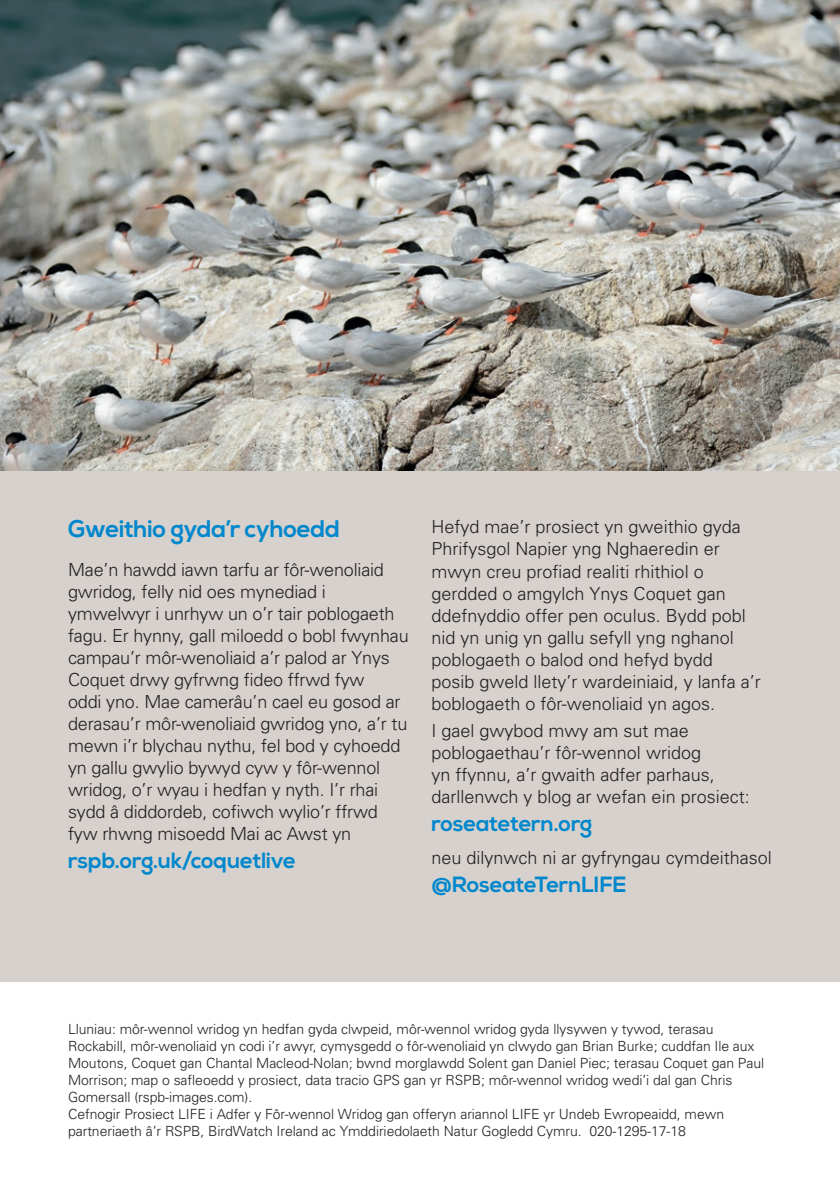
<style>
.page{position:relative;width:840px;height:1191px;background:#fff}
.page>*{position:absolute;margin:0;border:0;box-sizing:border-box;transform-origin:0 0}
.t1{font:700 24px "Nexa";letter-spacing:-.01em;color:#0087cd}
.t2{font:700 22px "Nexa";letter-spacing:-.01em;color:#0087cd}
.t3{font:300 18px/22px "Univers";color:#231f20}
.Small{font:300 14px/17px "Univers";letter-spacing:-.005em;color:#231f20}
</style>
<div class="page">
<div style="left:0;top:0;width:839px;height:981px;background:#d6d1cc"></div>
<img style="left:0;top:0;width:839px;height:471px">
<p class="t1" style="left:68px;top:515px;width:273px">Gweithio gyda’r cyhoedd</p>
<p class="t3" style="left:68px;top:558px;width:342px">Mae’n hawdd iawn tarfu ar fôr-wenoliaid gwridog, felly nid oes mynediad i ymwelwyr i unrhyw un o’r tair poblogaeth fagu. Er hynny, gall miloedd o bobl fwynhau campau’r môr-wenoliaid a’r palod ar Ynys Coquet drwy gyfrwng fideo ffrwd fyw<br>oddi yno. Mae camerâu’n cael eu gosod ar derasau’r môr-wenoliaid gwridog yno, a’r tu mewn i’r blychau nythu, fel bod y cyhoedd yn gallu gwylio bywyd cyw y fôr-wennol wridog, o’r wyau i hedfan y nyth. I’r rhai sydd â diddordeb, cofiwch wylio’r ffrwd fyw rhwng misoedd Mai ac Awst yn</p>
<p class="t2" style="left:68px;top:847px;width:229px">rspb.org.uk/coquetlive</p>
<p class="t3" style="left:431px;top:515px;width:331px">Hefyd mae’r prosiect yn gweithio gyda Phrifysgol Napier yng Nghaeredin er mwyn creu profiad realiti rhithiol o gerdded o amgylch Ynys Coquet gan ddefnyddio offer pen oculus. Bydd pobl nid yn unig yn gallu sefyll yng nghanol poblogaeth o balod ond hefyd bydd<br>posib gweld llety’r wardeiniaid, y lanfa a’r boblogaeth o fôr-wenoliaid yn agos.</p>
<p class="t3" style="left:431px;top:719px;width:320px">I gael gwybod mwy am sut mae poblogaethau’r fôr-wennol wridog<br>yn ffynnu, a’r gwaith adfer parhaus, darllenwch y blog ar wefan ein prosiect:</p>
<p class="t2" style="left:431px;top:810px;width:162px">roseatetern.org</p>
<p class="t3" style="left:431px;top:846px;width:342px">neu dilynwch ni ar gyfryngau cymdeithasol</p>
<p class="t2" style="left:431px;top:871px;width:196px">@RoseateTernLIFE</p>
<p class="Small" style="left:68px;top:1019px;width:697px">Lluniau: môr-wennol wridog yn hedfan gyda clwpeid, môr-wennol wridog gyda llysywen y tywod, terasau Rockabill, môr-wenoliaid yn codi i’r awyr, cymysgedd o fôr-wenoliaid yn clwydo gan Brian Burke; cuddfan Ile aux Moutons, Coquet gan Chantal Macleod-Nolan; bwnd morglawdd Solent gan Daniel Piec; terasau Coquet gan Paul Morrison; map o safleoedd y prosiect, data tracio GPS gan yr RSPB; môr-wennol wridog wedi’i dal gan Chris Gomersall (rspb-images.com).</p>
<p class="Small" style="left:68px;top:1104px;width:657px">Cefnogir Prosiect LIFE i Adfer y Fôr-wennol Wridog gan offeryn ariannol LIFE yr Undeb Ewropeaidd, mewn partneriaeth â’r RSPB, BirdWatch Ireland ac Ymddiriedolaeth Natur Gogledd Cymru. 020-1295-17-18</p>
</div>
